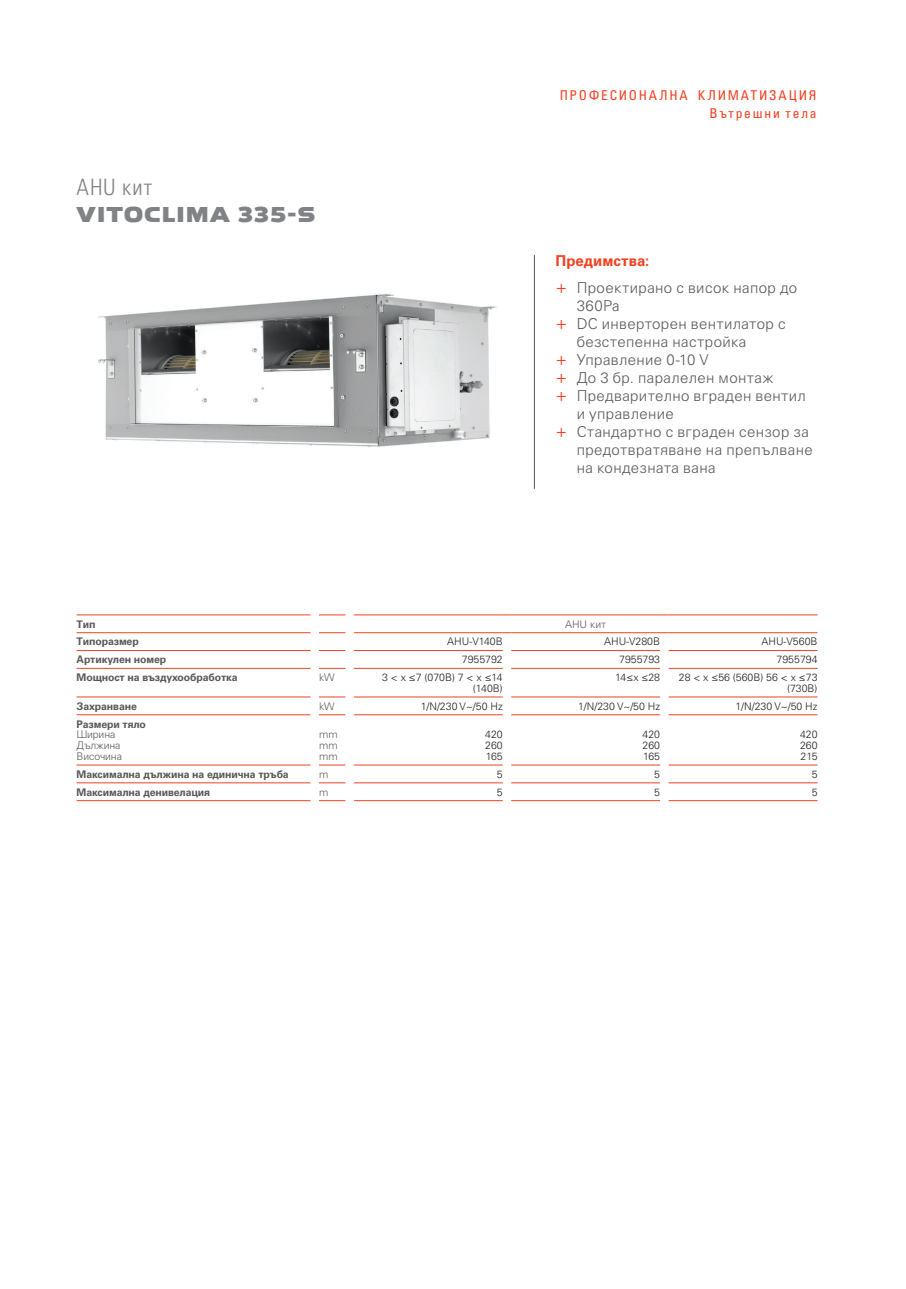
<style>
.page{position:relative;width:906px;height:1289px;background:#fff}
.page>*{position:absolute;margin:0;border:0;box-sizing:border-box;transform-origin:0 0}
.t1{font:700 22.5px "Viessmann";letter-spacing:.01em;color:#808285}
.t2{font:22.5px "Univers LTCYR 47 Light Cond";letter-spacing:.05em;color:#808285}
.t3{font:300 15px "Univers LTCYR 45";letter-spacing:.025em;color:#57585a}
.t4{font:700 15px "Univers LTCYR 65";letter-spacing:.005em;color:#ef4222}
.t5{font:condensed 13.5px/18px "Univers LTCYR 57";letter-spacing:.13em;color:#ef4222;text-align:right}
.t6{font:300 10.5px/10.8px "Univers LTCYR 45";color:#231f20;text-align:justify}
.t7{font:700 10.5px "Univers LTCYR 65";letter-spacing:-.01em;color:#57585a}
.t8{font:300 10.5px/10.8px "Univers LTCYR 45";letter-spacing:-.01em;color:#57585a}
.s1{font-size:18px;color:#ef4222}
</style>
<div class="page">
<img style="left:98px;top:293px;width:399px;height:154px">
<hr style="left:534px;top:255px;width:1px;height:234px;background:#57585a">
<hr style="left:77px;top:614px;width:233px;height:1px;background:#ef4222">
<svg style="left:319px;top:614px;width:26px;height:1px"></svg>
<hr style="left:354px;top:614px;width:149px;height:1px;background:#ef4222">
<hr style="left:511px;top:614px;width:149px;height:1px;background:#ef4222">
<hr style="left:668px;top:614px;width:149px;height:1px;background:#ef4222">
<hr style="left:77px;top:632px;width:233px;height:1px;background:#ef4222">
<svg style="left:319px;top:632px;width:26px;height:1px"></svg>
<hr style="left:77px;top:650px;width:233px;height:1px;background:#ef4222">
<svg style="left:319px;top:650px;width:26px;height:1px"></svg>
<hr style="left:354px;top:650px;width:149px;height:1px;background:#ef4222">
<hr style="left:511px;top:650px;width:149px;height:1px;background:#ef4222">
<hr style="left:668px;top:650px;width:149px;height:1px;background:#ef4222">
<hr style="left:77px;top:668px;width:233px;height:1px;background:#ef4222">
<svg style="left:319px;top:668px;width:26px;height:1px"></svg>
<hr style="left:354px;top:668px;width:149px;height:1px;background:#ef4222">
<hr style="left:511px;top:668px;width:149px;height:1px;background:#ef4222">
<hr style="left:668px;top:668px;width:149px;height:1px;background:#ef4222">
<hr style="left:77px;top:696px;width:233px;height:1px;background:#ef4222">
<svg style="left:319px;top:696px;width:26px;height:1px"></svg>
<hr style="left:354px;top:696px;width:149px;height:1px;background:#ef4222">
<hr style="left:511px;top:696px;width:149px;height:1px;background:#ef4222">
<hr style="left:668px;top:696px;width:149px;height:1px;background:#ef4222">
<hr style="left:77px;top:714px;width:233px;height:1px;background:#ef4222">
<svg style="left:319px;top:714px;width:26px;height:1px"></svg>
<hr style="left:354px;top:714px;width:149px;height:1px;background:#ef4222">
<hr style="left:511px;top:714px;width:149px;height:1px;background:#ef4222">
<hr style="left:668px;top:714px;width:149px;height:1px;background:#ef4222">
<hr style="left:77px;top:764px;width:233px;height:1px;background:#ef4222">
<svg style="left:319px;top:764px;width:26px;height:1px"></svg>
<hr style="left:354px;top:764px;width:149px;height:1px;background:#ef4222">
<hr style="left:511px;top:764px;width:149px;height:1px;background:#ef4222">
<hr style="left:668px;top:764px;width:149px;height:1px;background:#ef4222">
<hr style="left:77px;top:782px;width:233px;height:1px;background:#ef4222">
<svg style="left:319px;top:782px;width:26px;height:1px"></svg>
<hr style="left:354px;top:782px;width:149px;height:1px;background:#ef4222">
<hr style="left:511px;top:782px;width:149px;height:1px;background:#ef4222">
<hr style="left:668px;top:782px;width:149px;height:1px;background:#ef4222">
<hr style="left:77px;top:800px;width:233px;height:1px;background:#ef4222">
<svg style="left:319px;top:800px;width:26px;height:1px"></svg>
<hr style="left:354px;top:800px;width:149px;height:1px;background:#ef4222">
<hr style="left:511px;top:800px;width:149px;height:1px;background:#ef4222">
<hr style="left:668px;top:800px;width:149px;height:1px;background:#ef4222">
<hr style="left:354px;top:632px;width:149px;height:1px;background:#ef4222">
<hr style="left:511px;top:632px;width:149px;height:1px;background:#ef4222">
<hr style="left:668px;top:632px;width:149px;height:1px;background:#ef4222">
<h1 class="t2" style="left:77px;top:171px;width:77px">AHU кит</h1>
<h1 class="t1" style="left:77px;top:199px;width:240px">VITOCLIMA 335-S</h1>
<p class="t5" style="left:560px;top:86px;width:258px">ПРОФЕСИОНАЛНА КЛИМАТИЗАЦИЯ<br>Вътрешни тела</p>
<p class="t4" style="left:555px;top:250px;width:95px">Предимства:</p>
<p class="t3" style="left:555px;top:277px;width:243px"><span class="s1">+</span> Проектирано с висок напор до</p>
<p class="t3" style="left:577px;top:295px;width:45px">360Pa</p>
<p class="t3" style="left:555px;top:313px;width:232px"><span class="s1">+</span> DC инверторен вентилатор с</p>
<p class="t3" style="left:577px;top:331px;width:171px">безстепенна настройка</p>
<p class="t3" style="left:555px;top:349px;width:155px"><span class="s1">+</span> Управление 0-10 V</p>
<p class="t3" style="left:555px;top:367px;width:220px"><span class="s1">+</span> До 3 бр. паралелен монтаж</p>
<p class="t3" style="left:555px;top:385px;width:252px"><span class="s1">+</span> Предварително вграден вентил</p>
<p class="t3" style="left:577px;top:403px;width:99px">и управление</p>
<p class="t3" style="left:555px;top:421px;width:255px"><span class="s1">+</span> Стандартно с вграден сензор за</p>
<p class="t3" style="left:577px;top:439px;width:237px">предотвратяване на препълване</p>
<p class="t3" style="left:577px;top:457px;width:140px">на кондезната вана</p>
<p class="t7" style="left:77px;top:616px;width:21px">Тип</p>
<p class="t8" style="left:565px;top:618px;width:43px">AHU кит</p>
<p class="t7" style="left:77px;top:634px;width:64px">Типоразмер</p>
<p class="t6" style="left:447px;top:636px;width:57px">AHU-V140B</p>
<p class="t6" style="left:604px;top:636px;width:58px">AHU-V280B</p>
<p class="t6" style="left:761px;top:636px;width:58px">AHU-V560B</p>
<p class="t7" style="left:77px;top:652px;width:91px">Артикулен номер</p>
<p class="t6" style="left:462px;top:654px;width:42px">7955792</p>
<p class="t6" style="left:619px;top:654px;width:42px">7955793</p>
<p class="t6" style="left:776px;top:654px;width:42px">7955794</p>
<p class="t7" style="left:77px;top:670px;width:163px">Мощност на въздухообработка</p>
<p class="t8" style="left:319px;top:671px;width:17px">kW</p>
<p class="t6" style="left:382px;top:671px;width:122px;text-align:right">3 &lt; x ≤7 (070B) 7 &lt; x ≤14 (140B)</p>
<p class="t6" style="left:615px;top:671px;width:46px">14≤x ≤28</p>
<p class="t6" style="left:679px;top:671px;width:140px;text-align:right">28 &lt; x ≤56 (560B) 56 &lt; x ≤73 (730B)</p>
<p class="t7" style="left:77px;top:698px;width:62px">Захранване</p>
<p class="t8" style="left:319px;top:700px;width:17px">kW</p>
<p class="t6" style="left:421px;top:700px;width:84px">1/N/230 V~/50 Hz</p>
<p class="t6" style="left:578px;top:700px;width:84px">1/N/230 V~/50 Hz</p>
<p class="t6" style="left:735px;top:700px;width:84px">1/N/230 V~/50 Hz</p>
<p class="t7" style="left:77px;top:716px;width:71px">Размери тяло</p>
<p class="t8" style="left:77px;top:729px;width:47px">Ширина<br>Дължина<br>Височина</p>
<p class="t8" style="left:319px;top:729px;width:20px;text-align:justify">mm mm mm</p>
<p class="t6" style="left:485px;top:729px;width:19px">420<br>260<br>165</p>
<p class="t6" style="left:642px;top:729px;width:19px">420<br>260<br>165</p>
<p class="t6" style="left:800px;top:729px;width:19px">420<br>260<br>215</p>
<p class="t7" style="left:77px;top:766px;width:214px">Максимална дължина на единична тръба</p>
<p class="t8" style="left:319px;top:768px;width:11px">m</p>
<p class="t6" style="left:497px;top:768px;width:7px">5</p>
<p class="t6" style="left:654px;top:768px;width:7px">5</p>
<p class="t6" style="left:811px;top:768px;width:7px">5</p>
<p class="t7" style="left:77px;top:784px;width:135px">Максимална денивелация</p>
<p class="t8" style="left:319px;top:786px;width:11px">m</p>
<p class="t6" style="left:497px;top:786px;width:7px">5</p>
<p class="t6" style="left:654px;top:786px;width:7px">5</p>
<p class="t6" style="left:811px;top:786px;width:7px">5</p>
</div>
